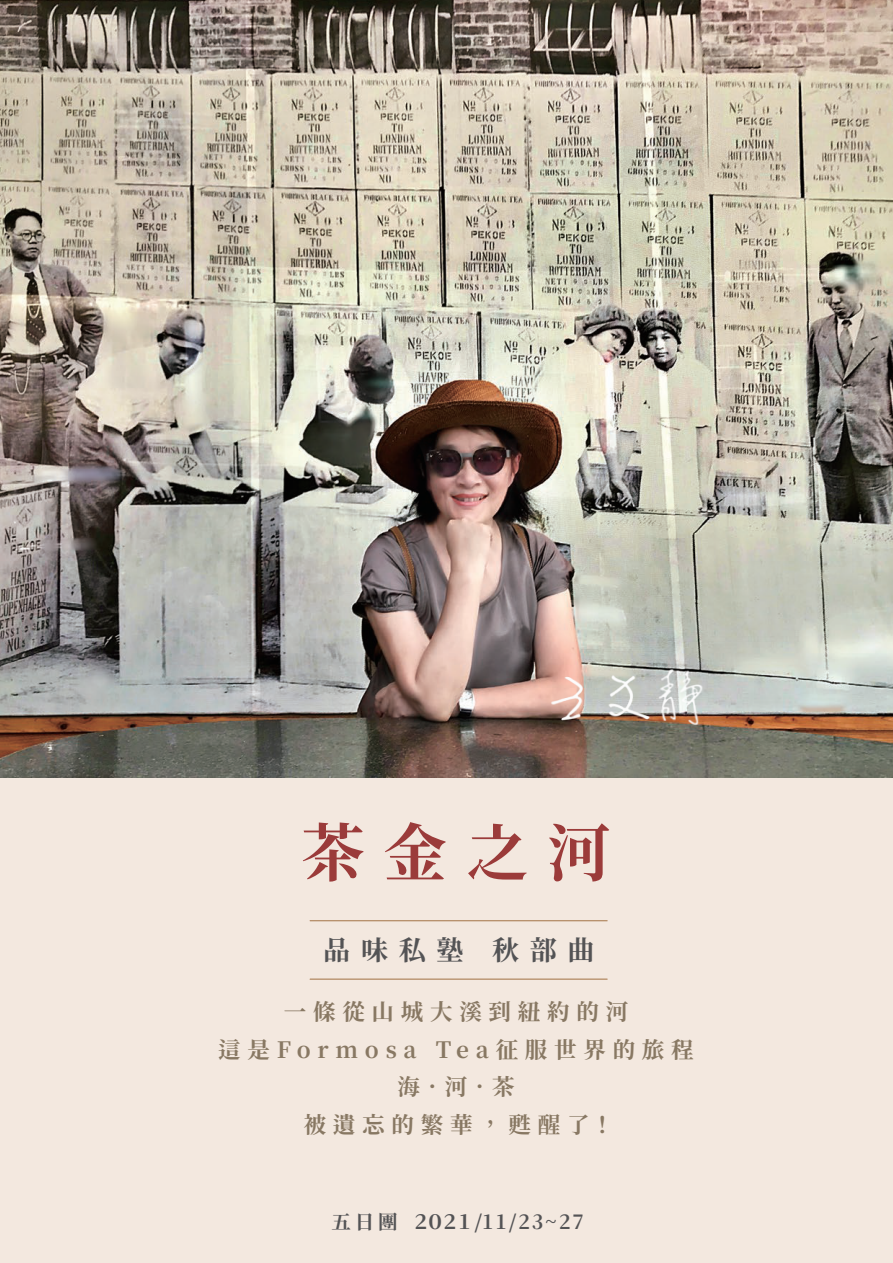
<style>
.page{position:relative;width:893px;height:1263px;background:#f3e8df}
.page>*{position:absolute;margin:0;border:0;box-sizing:border-box;transform-origin:0 0}
.t1{font:63px "Gen Yo Min TW B";color:#9b3b3a}
.t2{font:27px "Gen Yo Min TW B";letter-spacing:.4em;color:#535355}
.t3{font:22.5px/37.5px "Gen Yo Min TW B";letter-spacing:.3em;color:#887863;text-align:center}
.t4{font:19.5px "Gen Yo Min TW B";letter-spacing:.1em;color:#535355}
</style>
<div class="page">
<img style="left:0;top:0;width:893px;height:778px">
<img style="left:387px;top:413px;width:185px;height:152px">
<hr style="left:310px;top:920px;width:297px;height:1px;background:#a97b50">
<hr style="left:310px;top:979px;width:297px;height:1px;background:#a97b50">
<img style="left:656px;top:664px;width:51px;height:64px">
<img style="left:544px;top:659px;width:112px;height:77px">
<h1 class="t1" style="left:302px;top:817px;width:310px">茶金之河</h1>
<p class="t2" style="left:323px;top:935px;width:273px">品味私塾 秋部曲</p>
<p class="t3" style="left:218px;top:994px;width:477px">一條從山城大溪到紐約的河<br>這是Formosa Tea征服世界的旅程海．河．茶<br>被遺忘的繁華，甦醒了！</p>
<p class="t4" style="left:331px;top:1211px;width:254px">五日團 ２０２１/11/23~27</p>
</div>
